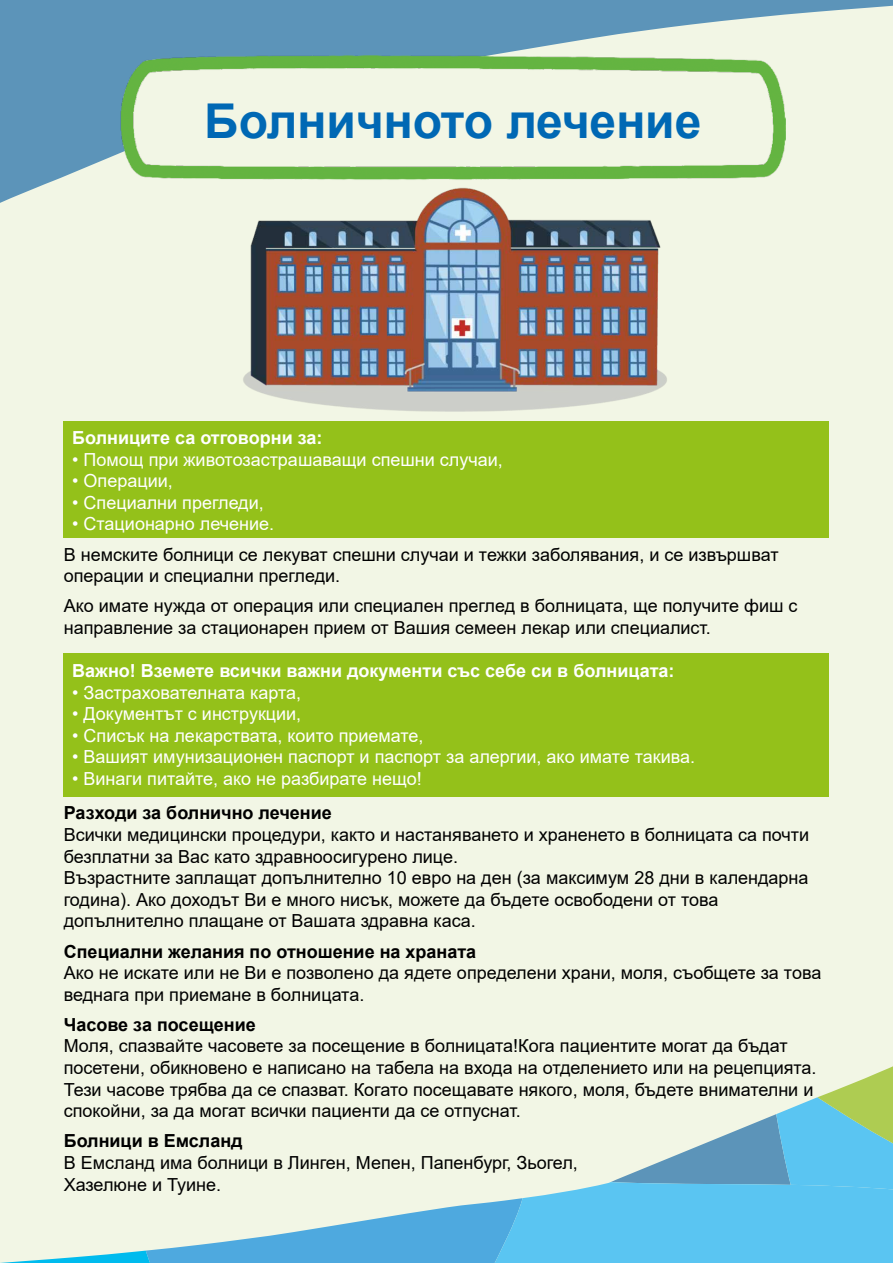
<style>
.page{position:relative;width:893px;height:1263px;background:#f2f6e5}
.page>*{position:absolute;margin:0;border:0;box-sizing:border-box;transform-origin:0 0}
.t1{font:700 48px "Arial";color:#0068b4}
.t2{font:18px/21.6px "Arial";color:#000}
.t3{font:18px "Arial";color:#fff}
.t4{font:700 18px "Arial";color:#000}
.t5{font:700 18px "Arial";color:#fff}
</style>
<div class="page">
<svg style="left:0;top:1066px;width:893px;height:197px"></svg>
<svg style="left:0;top:0;width:893px;height:203px;fill:#5c94b9"></svg>
<div style="left:64px;top:421px;width:765px;height:117px;background:#94c11a"></div>
<div style="left:64px;top:653px;width:765px;height:143px;background:#94c11a"></div>
<img style="left:215px;top:186px;width:476px;height:225px">
<img style="left:120px;top:55px;width:666px;height:128px">
<h1 class="t1" style="left:204px;top:87px;width:499px">Болничното лечение</h1>
<p class="t5" style="left:72px;top:425px;width:252px">Болниците са отговорни за:</p>
<p class="t3" style="left:72px;top:447px;width:432px">• Помощ при животозастрашаващи спешни случаи,</p>
<p class="t3" style="left:72px;top:468px;width:102px">• Операции,</p>
<p class="t3" style="left:72px;top:490px;width:193px">• Специални прегледи,</p>
<p class="t3" style="left:72px;top:512px;width:203px">• Стационарно лечение.</p>
<p class="t2" style="left:64px;top:543px;width:716px">В немските болници се лекуват спешни случаи и тежки заболявания, и се извършват операции и специални прегледи.</p>
<p class="t2" style="left:64px;top:595px;width:735px">Ако имате нужда от операция или специален преглед в болницата, ще получите фиш с направление за стационарен прием от Вашия семеен лекар или специалист.</p>
<p class="t5" style="left:72px;top:658px;width:604px">Важно! Вземете всички важни документи със себе си в болницата:</p>
<p class="t3" style="left:72px;top:680px;width:230px">• Застрахователната карта,</p>
<p class="t3" style="left:72px;top:701px;width:231px">• Документът с инструкции,</p>
<p class="t3" style="left:72px;top:723px;width:353px">• Списък на лекарствата, които приемате,</p>
<p class="t3" style="left:72px;top:745px;width:624px">• Вашият имунизационен паспорт и паспорт за алергии, ако имате такива.</p>
<p class="t3" style="left:72px;top:766px;width:351px">• Винаги питайте, ако не разбирате нещо!</p>
<p class="t4" style="left:64px;top:800px;width:270px">Разходи за болнично лечение</p>
<p class="t2" style="left:64px;top:824px;width:747px">Всички медицински процедури, както и настаняването и храненето в болницата са почти безплатни за Вас като здравноосигурено лице.<br>Възрастните заплащат допълнително 10 евро на ден (за максимум 28 дни в календарна година). Ако доходът Ви е много нисък, можете да бъдете освободени от това допълнително плащане от Вашата здравна каса.</p>
<p class="t4" style="left:64px;top:938px;width:414px">Специални желания по отношение на храната</p>
<p class="t2" style="left:64px;top:962px;width:759px">Ако не искате или не Ви е позволено да ядете определени храни, моля, съобщете за това веднага при приемане в болницата.</p>
<p class="t4" style="left:64px;top:1012px;width:194px">Часове за посещение</p>
<p class="t2" style="left:64px;top:1035px;width:754px">Моля, спазвайте часовете за посещение в болницата!Кога пациентите могат да бъдат посетени, обикновено е написано на табела на входа на отделението или на рецепцията.<br>Тези часове трябва да се спазват. Когато посещавате някого, моля, бъдете внимателни и спокойни, за да могат всички пациенти да се отпуснат.</p>
<p class="t4" style="left:64px;top:1128px;width:180px">Болници в Емсланд</p>
<p class="t2" style="left:64px;top:1152px;width:516px">В Емсланд има болници в Линген, Мепен, Папенбург, Зьогел,<br>Хазелюне и Туине.</p>
</div>
